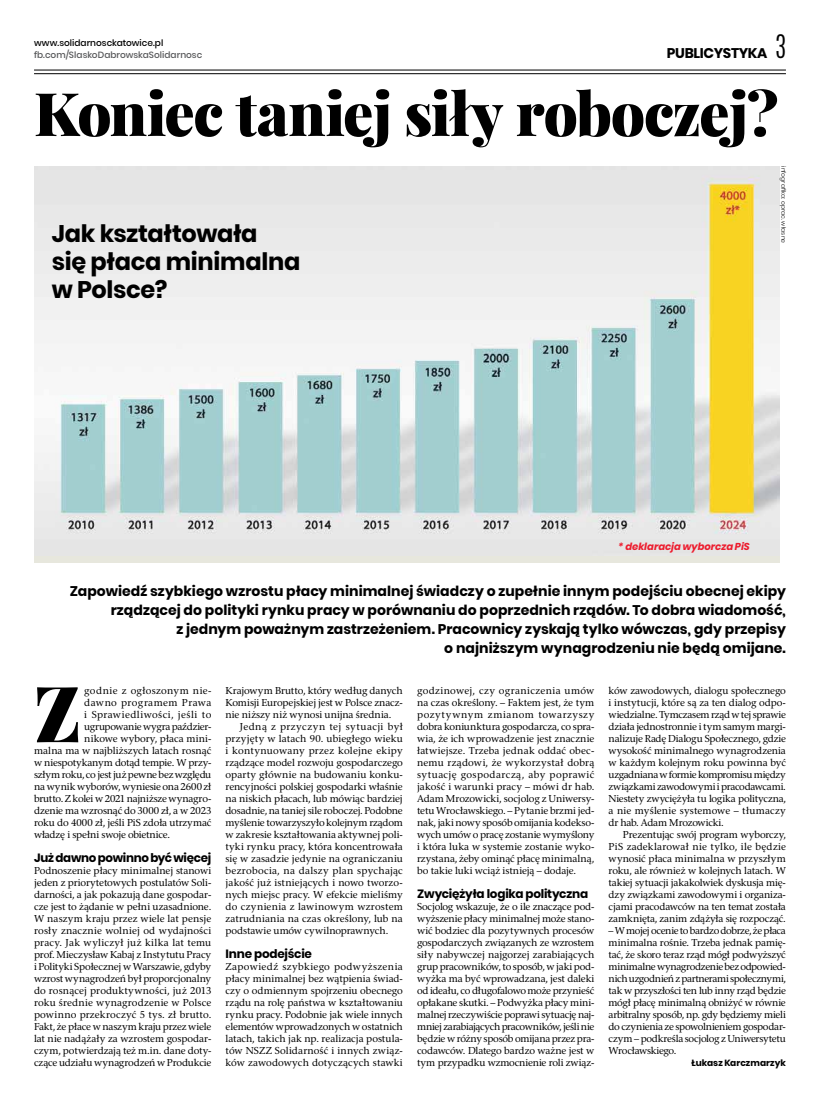
<style>
.page{position:relative;width:820px;height:1106px;background:#fff}
.page>*{position:absolute;margin:0;border:0;box-sizing:border-box;transform-origin:0 0}
.t1{font:900 77.7px "Playfair Display";color:#000}
.t2{font:900 60px "Playfair Display";letter-spacing:-.02em;color:#000}
.t3{font:700 24px/28px "Poppins";letter-spacing:-.01em;color:#000}
.t4{font:700 14px/19px "Poppins";color:#000;text-align:right}
.t5{font:700 14px "Poppins";letter-spacing:-.025em;color:#000}
.t6{font:700 12px "Poppins";letter-spacing:-.02em;color:#000}
.t7{font:10px/12px "Rashel EFN";letter-spacing:-.01em;color:#000;text-align:justify}
.t8{font:10px "Rashel EFN";letter-spacing:.04em;color:#000}
.t9{font:italic 700 10px "Poppins";letter-spacing:-.005em;color:#ed1c2e}
.t10{font:10px "Rashel EFN";letter-spacing:.03em;color:#000}
.t11{font:500 9px "Poppins";color:#58595b}
.t12{font:500 9px "Poppins";color:#000}
.t13{font:700 9px "Poppins";letter-spacing:.005em;color:#000}
.t14{font:300 6px "Poppins";letter-spacing:.015em;color:#000}
.s1{font-family:"Antonio";font-weight:300;font-size:27px}
</style>
<div class="page">
<hr style="left:34px;top:70px;width:751px;height:1px;background:#000">
<hr style="left:34px;top:73px;width:751px;height:1px;background:#000">
<img style="left:34px;top:166px;width:745px;height:389px">
<h3 class="t5" style="left:666px;top:45px;width:120px">PUBLICYSTYKA <span class="s1">3</span></h3>
<h2 class="t2" style="left:34px;top:75px;width:746px">Koniec taniej siły roboczej?</h2>
<p class="t12" style="left:34px;top:38px;width:131px">www.solidarnosckatowice.pl</p>
<p class="t11" style="left:34px;top:50px;width:170px">fb.com/SlaskoDabrowskaSolidarnosc</p>
<h3 class="t3" style="left:52px;top:220px;width:250px">Jak kształtowała<br>się płaca minimalna w Polsce?</h3>
<p class="t14" style="left:786px;top:166px;width:79px;rotate:90deg">infografika: oprac. własne</p>
<p class="t9" style="left:618px;top:540px;width:133px">* deklaracja wyborcza PiS</p>
<p class="t4" style="left:70px;top:582px;width:717px">Zapowiedź szybkiego wzrostu płacy minimalnej świadczy o zupełnie innym podejściu obecnej ekipy rządzącej do polityki rynku pracy w porównaniu do poprzednich rządów. To dobra wiadomość,<br>z jednym poważnym zastrzeżeniem. Pracownicy zyskają tylko wówczas, gdy przepisy<br>o najniższym wynagrodzeniu nie będą omijane.</p>
<h1 class="t1" style="left:34px;top:663px;width:49px">Z</h1>
<p class="t10" style="left:84px;top:684px;width:128px">godnie z ogłoszonym nie-</p>
<p class="t8" style="left:84px;top:696px;width:128px">dawno programem Prawa</p>
<p class="t8" style="left:84px;top:708px;width:129px">i Sprawiedliwości, jeśli to</p>
<p class="t7" style="left:84px;top:720px;width:128px">ugrupowanie wygra paździer-</p>
<p class="t7" style="left:84px;top:732px;width:128px">nikowe wybory, płaca mini-</p>
<p class="t7" style="left:34px;top:744px;width:179px">malna ma w najbliższych latach rosnąć</p>
<p class="t7" style="left:34px;top:756px;width:179px">w niespotykanym dotąd tempie. W przy-</p>
<p class="t7" style="left:34px;top:768px;width:179px">szłym roku, co jest już pewne bez względu</p>
<p class="t7" style="left:34px;top:780px;width:179px">na wynik wyborów, wyniesie ona 2600 zł</p>
<p class="t7" style="left:34px;top:792px;width:179px">brutto. Z kolei w 2021 najniższe wynagro-</p>
<p class="t7" style="left:34px;top:804px;width:179px">dzenie ma wzrosnąć do 3000 zł, a w 2023</p>
<p class="t7" style="left:34px;top:816px;width:179px">roku do 4000 zł, jeśli PiS zdoła utrzymać</p>
<p class="t7" style="left:34px;top:828px;width:138px">władzę i spełni swoje obietnice.</p>
<p class="t6" style="left:34px;top:851px;width:179px">Już dawno powinno być więcej</p>
<p class="t7" style="left:34px;top:864px;width:179px">Podnoszenie płacy minimalnej stanowi jeden z priorytetowych postulatów Soli&shy;darności, a jak pokazują dane gospodar&shy;cze jest to żądanie w pełni uzasadnione.<br>W naszym kraju przez wiele lat pensje rosły znacznie wolniej od wydajności pracy. Jak wyliczył już kilka lat temu prof. Mieczysław Kabaj z Instytutu Pracy i Polityki Społecznej w Warszawie, gdyby wzrost wynagrodzeń był proporcjonalny do rosnącej produktywności, już 2013 roku średnie wynagrodzenie w Polsce powinno przekroczyć 5 tys. zł brutto.<br>Fakt, że płace w naszym kraju przez wiele lat nie nadążały za wzrostem gospodar&shy;czym, potwierdzają też m.in. dane doty&shy;czące udziału wynagrodzeń w Produkcie</p>
<p class="t7" style="left:225px;top:684px;width:179px">Krajowym Brutto, który według danych Komisji Europejskiej jest w Polsce znacz&shy;nie niższy niż wynosi unijna średnia.</p>
<p class="t7" style="left:225px;top:720px;width:179px;text-indent:14px">Jedną z przyczyn tej sytuacji był przyjęty w latach 90. ubiegłego wieku i kontynuowany przez kolejne ekipy rządzące model rozwoju gospodarczego oparty głównie na budowaniu konku&shy;rencyjności polskiej gospodarki właśnie na niskich płacach, lub mówiąc bardziej dosadnie, na taniej sile roboczej. Podobne myślenie towarzyszyło kolejnym rządom w zakresie kształtowania aktywnej poli&shy;tyki rynku pracy, która koncentrowała się w zasadzie jedynie na ograniczaniu bezrobocia, na dalszy plan spychając jakość już istniejących i nowo tworzo&shy;nych miejsc pracy. W efekcie mieliśmy do czynienia z lawinowym wzrostem zatrudniania na czas określony, lub na podstawie umów cywilnoprawnych.</p>
<p class="t6" style="left:225px;top:947px;width:88px">Inne podejście</p>
<p class="t7" style="left:225px;top:960px;width:179px">Zapowiedź szybkiego podwyższenia płacy minimalnej bez wątpienia świad&shy;czy o odmiennym spojrzeniu obecnego rządu na rolę państwa w kształtowaniu rynku pracy. Podobnie jak wiele innych elementów wprowadzonych w ostatnich latach, takich jak np. realizacja postula&shy;tów NSZZ Solidarność i innych związ&shy;ków zawodowych dotyczących stawki</p>
<p class="t7" style="left:417px;top:684px;width:179px">godzinowej, czy ograniczenia umów na czas określony. – Faktem jest, że tym pozytywnym zmianom towarzyszy dobra koniunktura gospodarcza, co spra&shy;wia, że ich wprowadzenie jest znacznie łatwiejsze. Trzeba jednak oddać obec&shy;nemu rządowi, że wykorzystał dobrą sytuację gospodarczą, aby poprawić jakość i warunki pracy – mówi dr hab.<br>Adam Mrozowicki, socjolog z Uniwersy&shy;tetu Wrocławskiego. – Pytanie brzmi jed&shy;nak, jaki nowy sposób omijania kodekso&shy;wych umów o pracę zostanie wymyślony i która luka w systemie zostanie wyko&shy;rzystana, żeby ominąć płacę minimalną, bo takie luki wciąż istnieją – dodaje.</p>
<p class="t6" style="left:417px;top:887px;width:172px">Zwyciężyła logika polityczna</p>
<p class="t7" style="left:417px;top:900px;width:179px">Socjolog wskazuje, że o ile znaczące pod&shy;wyższenie płacy minimalnej może stano&shy;wić bodziec dla pozytywnych procesów gospodarczych związanych ze wzrostem siły nabywczej najgorzej zarabiających grup pracowników, to sposób, w jaki pod&shy;wyżka ma być wprowadzana, jest daleki od ideału, co długofalowo może przynieść opłakane skutki. – Podwyżka płacy mini&shy;malnej rzeczywiście poprawi sytuację naj&shy;mniej zarabiających pracowników, jeśli nie będzie w różny sposób omijana przez pra&shy;codawców. Dlatego bardzo ważne jest w tym przypadku wzmocnienie roli związ-</p>
<p class="t7" style="left:608px;top:684px;width:179px">ków zawodowych, dialogu społecznego i instytucji, które są za ten dialog odpo&shy;wiedzialne. Tymczasem rząd w tej sprawie działa jednostronnie i tym samym margi&shy;nalizuje Radę Dialogu Społecznego, gdzie wysokość minimalnego wynagrodzenia w każdym kolejnym roku powinna być uzgadniana w formie kompromisu między związkami zawodowymi i pracodawcami.<br>Niestety zwyciężyła tu logika polityczna, a nie myślenie systemowe – tłumaczy dr hab. Adam Mrozowicki.</p>
<p class="t7" style="left:608px;top:828px;width:179px;text-indent:14px">Prezentując swój program wyborczy, PiS zadeklarował nie tylko, ile będzie wynosić płaca minimalna w przyszłym roku, ale również w kolejnych latach. W takiej sytuacji jakakolwiek dyskusja mię&shy;dzy związkami zawodowymi i organiza&shy;cjami pracodawców na ten temat została zamknięta, zanim zdążyła się rozpocząć.</p>
<p class="t7" style="left:608px;top:924px;width:179px">– W mojej ocenie to bardzo dobrze, że płaca minimalna rośnie. Trzeba jednak pamię&shy;tać, że skoro teraz rząd mógł podwyższyć minimalne wynagrodzenie bez odpowied&shy;nich uzgodnień z partnerami społecznymi, tak w przyszłości ten lub inny rząd będzie mógł płacę minimalną obniżyć w równie arbitralny sposób, np. gdy będziemy mieli do czynienia ze spowolnieniem gospodar&shy;czym – podkreśla socjolog z Uniwersytetu Wrocławskiego.</p>
<p class="t13" style="left:691px;top:1058px;width:96px">Łukasz Karczmarzyk</p>
</div>
